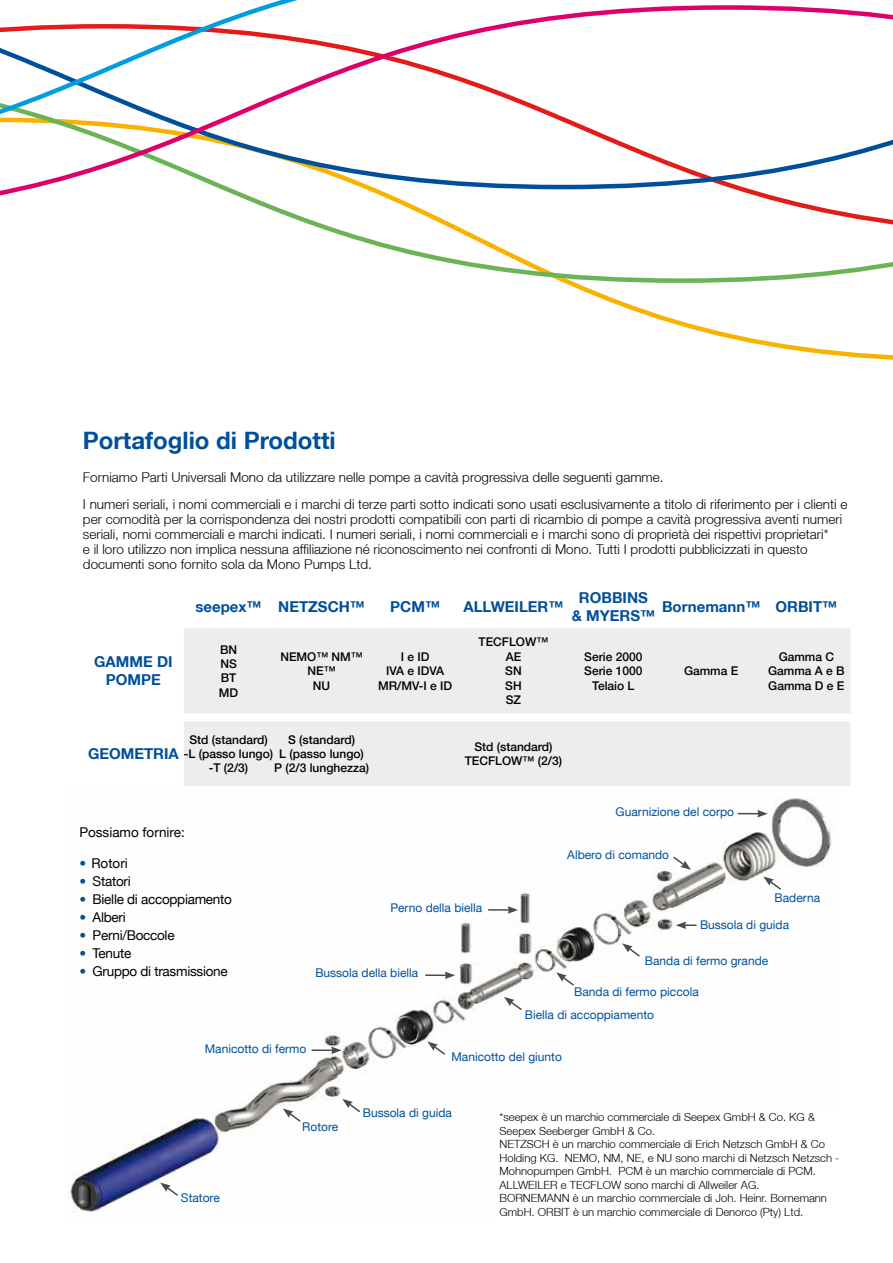
<style>
.page{position:relative;width:893px;height:1263px;background:#fff}
.page>*{position:absolute;margin:0;border:0;box-sizing:border-box;transform-origin:0 0}
.t1{font:700 24px "Helvetica Neue LT";color:#004f9a}
.t2{font:700 15px/18px "Helvetica Neue LT";color:#004f9a;text-align:center}
.t3{font:300 13.5px/15px "Helvetica Neue LT";color:#000}
.t4{font:13.5px "Helvetica Neue LT";letter-spacing:-.02em;color:#000}
.t5{font:13.5px "Helvetica Neue LT";color:#000}
.t6{font:500 12px/14.4px "Helvetica Neue LT";color:#000;text-align:center}
.t7{font:12px "Helvetica Neue LT";color:#004f9a}
.t8{font:300 11.25px/13.5px "Helvetica Neue LT";color:#000}
.s1{color:#004f9a}
</style>
<div class="page">
<svg style="left:569px;top:285px;width:324px;height:75px"></svg>
<svg style="left:295px;top:219px;width:598px;height:66px"></svg>
<svg style="left:0;top:3px;width:893px;height:216px"></svg>
<img style="left:70px;top:798px;width:761px;height:415px">
<div style="left:184px;top:628px;width:666px;height:158px;background:#eceded"></div>
<svg style="left:283px;top:1108px;width:19px;height:15px"></svg>
<svg style="left:160px;top:1182px;width:20px;height:15px"></svg>
<svg style="left:342px;top:1099px;width:20px;height:15px"></svg>
<svg style="left:671px;top:855px;width:20px;height:15px"></svg>
<hr style="left:312px;top:1049px;width:21px;height:2px;background:#494a52">
<svg style="left:331px;top:1046px;width:11px;height:8px"></svg>
<svg style="left:427px;top:1041px;width:20px;height:15px"></svg>
<hr style="left:425px;top:974px;width:22px;height:2px;background:#494a52">
<svg style="left:445px;top:971px;width:10px;height:8px"></svg>
<hr style="left:488px;top:909px;width:22px;height:2px;background:#494a52">
<svg style="left:508px;top:906px;width:10px;height:8px"></svg>
<svg style="left:556px;top:972px;width:20px;height:15px"></svg>
<svg style="left:622px;top:943px;width:20px;height:15px"></svg>
<svg style="left:763px;top:876px;width:20px;height:15px"></svg>
<svg style="left:738px;top:810px;width:30px;height:7px"></svg>
<svg style="left:676px;top:921px;width:20px;height:8px"></svg>
<svg style="left:504px;top:997px;width:19px;height:15px"></svg>
<div style="left:500px;top:1108px;width:350px;height:112px;background:#fff"></div>
<h1 class="t1" style="left:83px;top:425px;width:254px">Portafoglio di Prodotti</h1>
<p class="t3" style="left:83px;top:463px;width:766px;line-height:27.8px">Forniamo Parti Universali Mono da utilizzare nelle pompe a cavità progressiva delle seguenti gamme.<br>I numeri seriali, i nomi commerciali e i marchi di terze parti sotto indicati sono usati esclusivamente a titolo di riferimento per i clienti e</p>
<p class="t3" style="left:83px;top:512px;width:761px">per comodità per la corrispondenza dei nostri prodotti compatibili con parti di ricambio di pompe a cavità progressiva aventi numeri seriali, nomi commerciali e marchi indicati. I numeri seriali, i nomi commerciali e i marchi sono di proprietà dei rispettivi proprietari*<br>e il loro utilizzo non implica nessuna affiliazione né riconoscimento nei confronti di Mono. Tutti I prodotti pubblicizzati in questo documenti sono fornito sola da Mono Pumps Ltd.</p>
<p class="t2" style="left:195px;top:598px;width:171px">seepex™ NETZSCH™</p>
<p class="t2" style="left:390px;top:598px;width:51px">PCM™</p>
<p class="t2" style="left:463px;top:598px;width:101px">ALLWEILER™</p>
<p class="t2" style="left:572px;top:589px;width:85px">ROBBINS<br>&amp; MYERS™</p>
<p class="t2" style="left:662px;top:598px;width:177px">Bornemann™ ORBIT™</p>
<p class="t2" style="left:94px;top:652px;width:80px">GAMME DI<br>POMPE</p>
<p class="t6" style="left:219px;top:642px;width:21px;text-align:left">BN<br>NS<br>BT<br>MD</p>
<p class="t6" style="left:280px;top:649px;width:84px">NEMO™ NM™<br>NE™<br>NU</p>
<p class="t6" style="left:378px;top:649px;width:76px">I e ID<br>IVA e IDVA<br>MR/MV-I e ID</p>
<p class="t6" style="left:479px;top:635px;width:71px">TECFLOW™<br>AE<br>SN<br>SH<br>SZ</p>
<p class="t6" style="left:584px;top:649px;width:60px">Serie 2000<br>Serie 1000<br>Telaio L</p>
<p class="t6" style="left:768px;top:649px;width:78px">Gamma C<br>Gamma A e B<br>Gamma D e E</p>
<p class="t6" style="left:684px;top:663px;width:56px">Gamma E</p>
<p class="t6" style="left:184px;top:732px;width:91px">Std (standard) -L (passo lungo) -T (2/3)</p>
<p class="t6" style="left:274px;top:732px;width:96px">S (standard)<br>L (passo lungo)<br>P (2/3 lunghezza)</p>
<p class="t6" style="left:465px;top:739px;width:99px">Std (standard)<br>TECFLOW™ (2/3)</p>
<p class="t2" style="left:88px;top:744px;width:92px">GEOMETRIA</p>
<p class="t5" style="left:79px;top:824px;width:107px">Possiamo fornire:</p>
<p class="t4" style="left:79px;top:855px;width:50px"><span class="s1">•</span> Rotori</p>
<p class="t4" style="left:79px;top:873px;width:53px"><span class="s1">•</span> Statori</p>
<p class="t4" style="left:79px;top:891px;width:154px"><span class="s1">•</span> Bielle di accoppiamento</p>
<p class="t4" style="left:79px;top:909px;width:48px"><span class="s1">•</span> Alberi</p>
<p class="t4" style="left:79px;top:927px;width:97px"><span class="s1">•</span> Perni/Boccole</p>
<p class="t4" style="left:79px;top:945px;width:53px"><span class="s1">•</span> Tenute</p>
<p class="t4" style="left:79px;top:963px;width:150px"><span class="s1">•</span> Gruppo di trasmissione</p>
<p class="t7" style="left:205px;top:1041px;width:103px">Manicotto di fermo</p>
<p class="t7" style="left:390px;top:901px;width:93px">Perno della biella</p>
<p class="t7" style="left:315px;top:966px;width:104px">Bussola della biella</p>
<p class="t7" style="left:616px;top:804px;width:120px">Guarnizione del corpo</p>
<p class="t7" style="left:567px;top:848px;width:103px">Albero di comando</p>
<p class="t7" style="left:775px;top:890px;width:47px">Baderna</p>
<p class="t7" style="left:700px;top:918px;width:91px">Bussola di guida</p>
<p class="t7" style="left:645px;top:954px;width:125px">Banda di fermo grande</p>
<p class="t7" style="left:574px;top:985px;width:126px">Banda di fermo piccola</p>
<p class="t7" style="left:525px;top:1007px;width:131px">Biella di accoppiamento</p>
<p class="t7" style="left:451px;top:1050px;width:112px">Manicotto del giunto</p>
<p class="t7" style="left:181px;top:1190px;width:40px">Statore</p>
<p class="t7" style="left:302px;top:1120px;width:38px">Rotore</p>
<p class="t7" style="left:363px;top:1105px;width:91px">Bussola di guida</p>
<p class="t8" style="left:500px;top:1110px;width:341px">*seepex è un marchio commerciale di Seepex GmbH &amp; Co. KG &amp; Seepex Seeberger GmbH &amp; Co.<br>NETZSCH è un marchio commerciale di Erich Netzsch GmbH &amp; Co Holding KG. NEMO, NM, NE, e NU sono marchi di Netzsch Netzsch - Mohnopumpen GmbH. PCM è un marchio commerciale di PCM.<br>ALLWEILER e TECFLOW sono marchi di Allweiler AG.<br>BORNEMANN è un marchio commerciale di Joh. Heinr. Bornemann GmbH. ORBIT è un marchio commerciale di Denorco (Pty) Ltd.</p>
</div>
